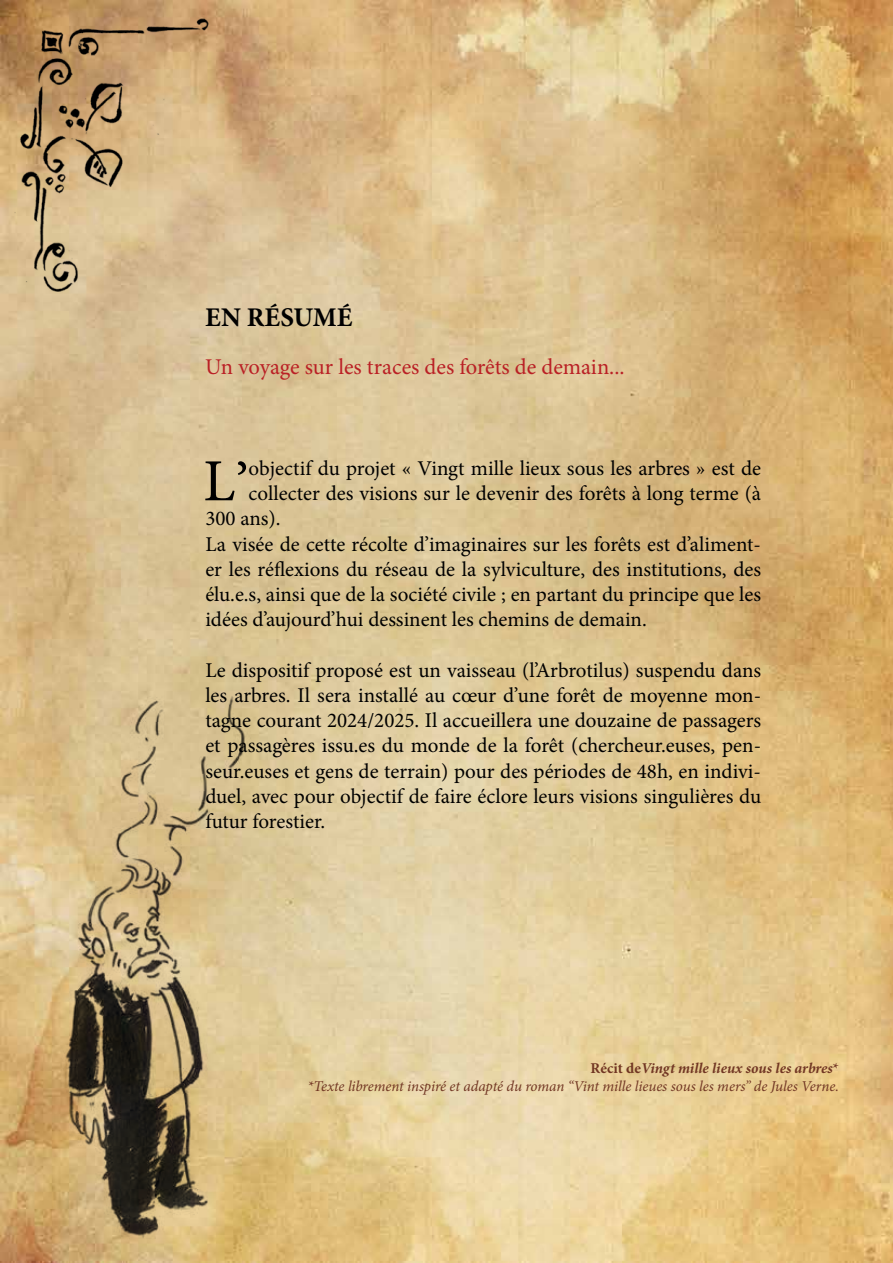
<style>
.page{position:relative;width:893px;height:1263px;background:#fff}
.page>*{position:absolute;margin:0;border:0;box-sizing:border-box;transform-origin:0 0}
.t1{font:59.7px "Minion Pro";color:#000}
.t2{font:700 27px "Minion Pro";color:#000}
.t3{font:22.5px "Minion Pro";color:#ba2025}
.t4{font:21px/25.2px "Minion Pro";color:#000;text-align:justify}
.t5{font:italic 15px/18px "Minion Pro";letter-spacing:-.01em;color:#713623;text-align:right}
.s1{font-size:59.1px}
.s2{font-weight:700;font-style:normal}
.s3{font-weight:700}
</style>
<div class="page">
<img style="left:0;top:0;width:893px;height:1263px">
<img style="left:3px;top:13px;width:214px;height:289px">
<img style="left:54px;top:670px;width:224px;height:568px">
<p class="t2" style="left:205px;top:298px;width:149px">EN RÉSUMÉ</p>
<p class="t3" style="left:205px;top:352px;width:421px">Un voyage sur les traces des forêts de demain...</p>
<h1 class="t1" style="left:203px;top:441px;width:47px">L<span class="s1">’</span></h1>
<p class="t4" style="left:249px;top:456px;width:514px">objectif du projet « Vingt mille lieux sous les arbres » est de</p>
<p class="t4" style="left:249px;top:481px;width:514px">collecter des visions sur le devenir des forêts à long terme (à</p>
<p class="t4" style="left:205px;top:506px;width:77px">300 ans).</p>
<p class="t4" style="left:205px;top:531px;width:557px">La visée de cette récolte d’imaginaires sur les forêts est d’aliment-</p>
<p class="t4" style="left:205px;top:557px;width:557px">er les réflexions du réseau de la sylviculture, des institutions, des</p>
<p class="t4" style="left:205px;top:582px;width:557px">élu.e.s, ainsi que de la société civile ; en partant du principe que les</p>
<p class="t4" style="left:205px;top:607px;width:443px">idées d’aujourd’hui dessinent les chemins de demain.</p>
<p class="t4" style="left:205px;top:657px;width:557px">Le dispositif proposé est un vaisseau (l’Arbrotilus) suspendu dans les arbres. Il sera installé au cœur d’une forêt de moyenne mon&shy;tagne courant 2024/2025. Il accueillera une douzaine de passagers et passagères issu.es du monde de la forêt (chercheur.euses, pen&shy;seur.euses et gens de terrain) pour des périodes de 48h, en indivi&shy;duel, avec pour objectif de faire éclore leurs visions singulières du futur forestier.</p>
<p class="t5" style="left:308px;top:1059px;width:533px"><span class="s2">Récit de</span><span class="s3">Vingt mille lieux sous les arbres</span><span class="s2">*<br></span>*Texte librement inspiré et adapté du roman “Vint mille lieues sous les mers” de Jules Verne.</p>
</div>
